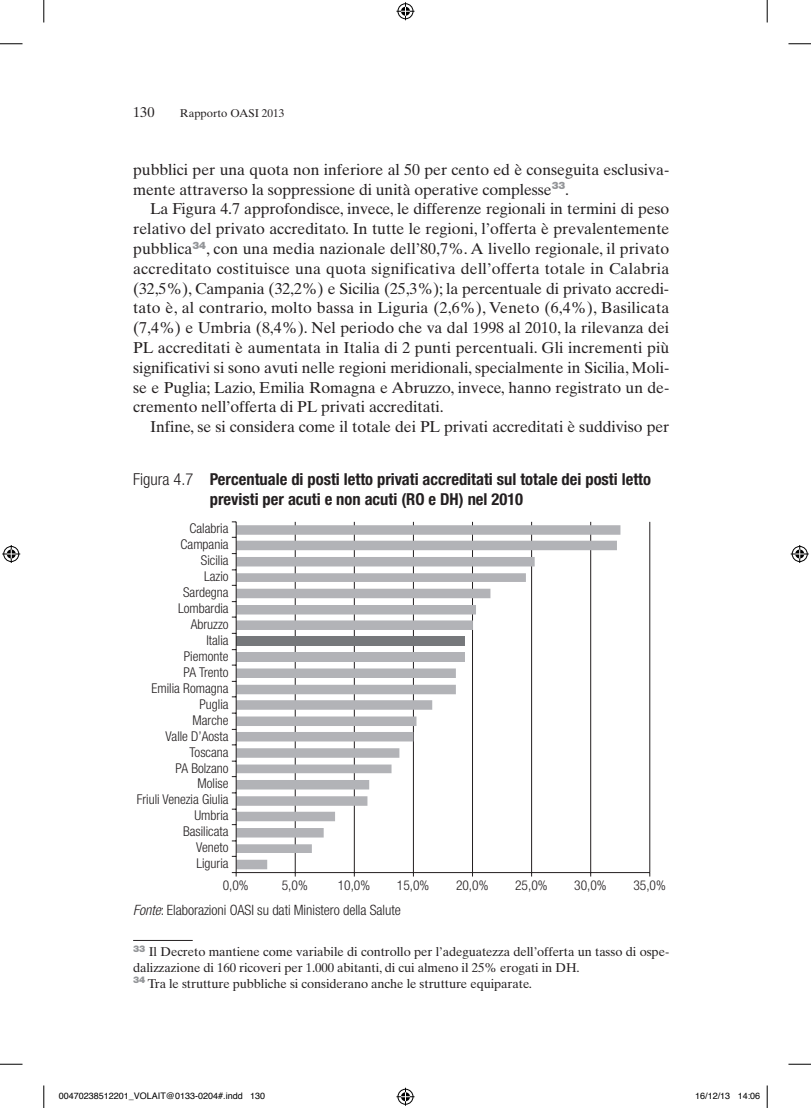
<style>
.page{position:relative;width:811px;height:1108px;background:#fff}
.page>*{position:absolute;margin:0;border:0;box-sizing:border-box;transform-origin:0 0}
.t1{font:700 condensed 16.5px/19.8px "Helvetica Neue";color:#231f20}
.t2{font:15.75px "Times Ten";color:#231f20}
.t3{font:300 condensed 14.25px "Helvetica Neue";letter-spacing:-.005em;color:#231f20}
.t4{font:14.25px "Times Ten";color:#231f20}
.t5{font:300 condensed 13.5px "Helvetica Neue";color:#231f20}
.t6{font:12.75px/15.8px "Times Ten";letter-spacing:-.005em;color:#231f20}
.t7{font:11.25px "Times Ten";color:#231f20}
.t8{font:9px "Helvetica";color:#000}
.s1{font-weight:300}
.s2{font-style:italic}
</style>
<div class="page">
<hr style="left:133px;top:940px;width:60px;height:1px;background:#231f20">
<hr style="left:295px;top:522px;width:1px;height:351px;background:#231f20">
<hr style="left:354px;top:522px;width:1px;height:351px;background:#231f20">
<hr style="left:413px;top:522px;width:1px;height:351px;background:#231f20">
<hr style="left:472px;top:522px;width:1px;height:351px;background:#231f20">
<hr style="left:531px;top:522px;width:1px;height:351px;background:#231f20">
<hr style="left:590px;top:522px;width:1px;height:351px;background:#231f20">
<hr style="left:649px;top:522px;width:1px;height:351px;background:#231f20">
<svg style="left:237px;top:525px;width:383px;height:344px"></svg>
<hr style="left:236px;top:872px;width:413px;height:1px;background:#231f20">
<hr style="left:236px;top:522px;width:1px;height:351px;background:#231f20">
<svg style="left:232px;top:872px;width:5px;height:5px"></svg>
<svg style="left:0;top:44px;width:22px;height:1px"></svg>
<svg style="left:788px;top:44px;width:22px;height:1px"></svg>
<svg style="left:0;top:1064px;width:22px;height:1px"></svg>
<svg style="left:788px;top:1064px;width:22px;height:1px"></svg>
<svg style="left:44px;top:0;width:1px;height:22px"></svg>
<svg style="left:44px;top:1085px;width:1px;height:23px"></svg>
<svg style="left:766px;top:0;width:1px;height:22px"></svg>
<svg style="left:766px;top:1085px;width:1px;height:23px"></svg>
<svg style="left:396px;top:2px;width:18px;height:18px"></svg>
<svg style="left:396px;top:1088px;width:18px;height:18px"></svg>
<svg style="left:2px;top:545px;width:18px;height:18px"></svg>
<svg style="left:790px;top:545px;width:18px;height:18px"></svg>
<p class="t4" style="left:133px;top:104px;width:23px">130</p>
<p class="t7" style="left:180px;top:106px;width:106px">Rapporto OASI 2013</p>
<p class="t2" style="left:133px;top:160px;width:537px">pubblici per una quota non inferiore al 50 per cento ed è conseguita esclusiva-</p>
<p class="t2" style="left:133px;top:180px;width:437px">mente attraverso la soppressione di unità operative complesse<sup>33</sup>.</p>
<p class="t2" style="left:150px;top:200px;width:520px">La Figura 4.7 approfondisce, invece, le differenze regionali in termini di peso</p>
<p class="t2" style="left:133px;top:219px;width:537px">relativo del privato accreditato. In tutte le regioni, l’offerta è prevalentemente</p>
<p class="t2" style="left:133px;top:239px;width:537px">pubblica<sup>34</sup>, con una media nazionale dell’80,7%. A livello regionale, il privato</p>
<p class="t2" style="left:133px;top:259px;width:537px">accreditato costituisce una quota significativa dell’offerta totale in Calabria</p>
<p class="t2" style="left:133px;top:279px;width:537px">(32,5%), Campania (32,2%) e Sicilia (25,3%); la percentuale di privato accredi-</p>
<p class="t2" style="left:133px;top:299px;width:537px">tato è, al contrario, molto bassa in Liguria (2,6%), Veneto (6,4%), Basilicata</p>
<p class="t2" style="left:133px;top:318px;width:537px">(7,4%) e Umbria (8,4%). Nel periodo che va dal 1998 al 2010, la rilevanza dei</p>
<p class="t2" style="left:133px;top:338px;width:537px">PL accreditati è aumentata in Italia di 2 punti percentuali. Gli incrementi più</p>
<p class="t2" style="left:133px;top:358px;width:537px">significativi si sono avuti nelle regioni meridionali, specialmente in Sicilia, Moli-</p>
<p class="t2" style="left:133px;top:378px;width:537px">se e Puglia; Lazio, Emilia Romagna e Abruzzo, invece, hanno registrato un de-</p>
<p class="t2" style="left:133px;top:398px;width:312px">cremento nell’offerta di PL privati accreditati.</p>
<p class="t2" style="left:150px;top:417px;width:520px">Infine, se si considera come il totale dei PL privati accreditati è suddiviso per</p>
<p class="t1" style="left:210px;top:469px;width:442px;text-indent:-77px"><span class="s1">Figura 4.7</span> Percentuale di posti letto privati accreditati sul totale dei posti letto previsti per acuti e non acuti (RO e DH) nel 2010</p>
<p class="t5" style="left:189px;top:521px;width:40px">Calabria</p>
<p class="t5" style="left:180px;top:537px;width:49px">Campania</p>
<p class="t5" style="left:201px;top:553px;width:29px">Sicilia</p>
<p class="t5" style="left:204px;top:569px;width:26px">Lazio</p>
<p class="t5" style="left:183px;top:585px;width:47px">Sardegna</p>
<p class="t5" style="left:178px;top:601px;width:52px">Lombardia</p>
<p class="t5" style="left:191px;top:617px;width:39px">Abruzzo</p>
<p class="t5" style="left:206px;top:632px;width:24px">Italia</p>
<p class="t5" style="left:184px;top:648px;width:46px">Piemonte</p>
<p class="t5" style="left:183px;top:664px;width:46px">PA Trento</p>
<p class="t5" style="left:151px;top:680px;width:78px">Emilia Romagna</p>
<p class="t5" style="left:199px;top:696px;width:31px">Puglia</p>
<p class="t5" style="left:192px;top:712px;width:38px">Marche</p>
<p class="t5" style="left:165px;top:728px;width:64px">Valle D’Aosta</p>
<p class="t5" style="left:189px;top:744px;width:40px">Toscana</p>
<p class="t5" style="left:175px;top:760px;width:55px">PA Bolzano</p>
<p class="t5" style="left:197px;top:776px;width:32px">Molise</p>
<p class="t5" style="left:137px;top:792px;width:93px">Friuli Venezia Giulia</p>
<p class="t5" style="left:194px;top:808px;width:35px">Umbria</p>
<p class="t5" style="left:183px;top:824px;width:47px">Basilicata</p>
<p class="t5" style="left:196px;top:840px;width:34px">Veneto</p>
<p class="t5" style="left:196px;top:856px;width:34px">Liguria</p>
<p class="t5" style="left:223px;top:878px;width:27px">0,0%</p>
<p class="t5" style="left:282px;top:878px;width:27px">5,0%</p>
<p class="t5" style="left:337px;top:878px;width:34px">10,0%</p>
<p class="t5" style="left:397px;top:878px;width:34px">15,0%</p>
<p class="t5" style="left:456px;top:878px;width:34px">20,0%</p>
<p class="t5" style="left:515px;top:878px;width:34px">25,0%</p>
<p class="t5" style="left:574px;top:878px;width:34px">30,0%</p>
<p class="t5" style="left:633px;top:878px;width:34px">35,0%</p>
<p class="t3" style="left:133px;top:901px;width:269px"><span class="s2">Fonte</span>: Elaborazioni OASI su dati Ministero della Salute</p>
<p class="t6" style="left:133px;top:944px;width:537px"><sup>33</sup> Il Decreto mantiene come variabile di controllo per l’adeguatezza dell’offerta un tasso di ospe&shy;dalizzazione di 160 ricoveri per 1.000 abitanti, di cui almeno il 25% erogati in DH.<br><sup>34</sup> Tra le strutture pubbliche si considerano anche le strutture equiparate.</p>
<p class="t8" style="left:59px;top:1089px;width:208px">00470238512201_VOLAIT@0133-0204#.indd 130</p>
<p class="t8" style="left:695px;top:1089px;width:67px">16/12/13 14:06</p>
</div>
